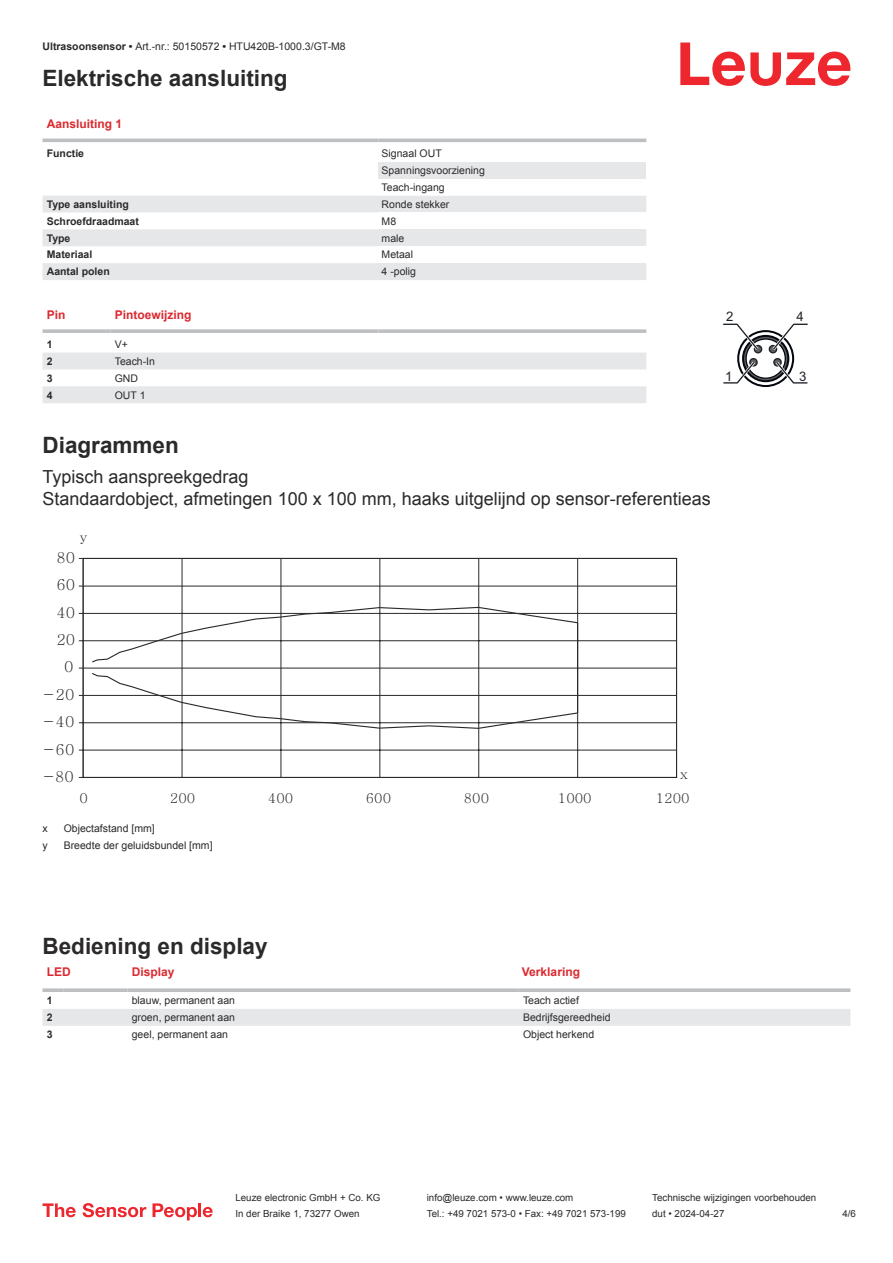
<style>
.page{position:relative;width:893px;height:1263px;background:#fff}
.page>*{position:absolute;margin:0;border:0;box-sizing:border-box;transform-origin:0 0}
.t1{font:700 22.5px "Arial";color:#2b292a}
.t2{font:18px/21.6px "Arial";color:#2b292a}
.t3{font:15px "Arial Unicode MS KS Cms UHC H";color:#2b292a}
.t4{font:13.5px "Arial Unicode MS KS Cms UHC H";color:#2b292a}
.t5{font:13.2px "Arial";color:#1e2328}
.t6{font:700 12px "Arial";color:#db2a30}
.t7{font:10.5px/17px "Arial";color:#2b292a}
.t8{font:700 10.5px "Arial";color:#2b292a}
.t9{font:9.75px "Arial";color:#2b292a}
.s1{font-weight:700}
</style>
<div class="page">
<svg style="left:680px;top:43px;width:170px;height:43px"></svg>
<svg style="left:43px;top:138px;width:603px;height:58px"></svg>
<svg style="left:43px;top:196px;width:335px;height:84px;fill:#e6e7e9"></svg>
<hr style="left:43px;top:139px;width:335px;height:3px;background:#bdbfc1">
<hr style="left:378px;top:139px;width:268px;height:3px;background:#bdbfc1">
<svg style="left:378px;top:145px;width:268px;height:51px"></svg>
<div style="left:378px;top:162px;width:268px;height:17px;background:#e6e7e9"></div>
<div style="left:378px;top:196px;width:268px;height:16px;background:#e6e7e9"></div>
<div style="left:378px;top:229px;width:268px;height:17px;background:#e6e7e9"></div>
<div style="left:378px;top:263px;width:268px;height:17px;background:#e6e7e9"></div>
<svg style="left:43px;top:352px;width:603px;height:1px"></svg>
<svg style="left:43px;top:353px;width:603px;height:50px"></svg>
<svg style="left:43px;top:329px;width:68px;height:4px"></svg>
<svg style="left:111px;top:329px;width:267px;height:4px"></svg>
<svg style="left:378px;top:329px;width:268px;height:4px"></svg>
<div style="left:43px;top:1009px;width:807px;height:17px;background:#e6e7e9"></div>
<svg style="left:43px;top:988px;width:21px;height:4px"></svg>
<svg style="left:64px;top:988px;width:64px;height:4px"></svg>
<svg style="left:128px;top:988px;width:391px;height:4px;background:#c4c5c7"></svg>
<svg style="left:519px;top:988px;width:331px;height:4px"></svg>
<svg style="left:723px;top:323px;width:85px;height:64px"></svg>
<svg style="left:43px;top:1203px;width:33px;height:14px"></svg>
<svg style="left:83px;top:1203px;width:63px;height:14px"></svg>
<svg style="left:153px;top:1203px;width:44px;height:17px"></svg>
<hr style="left:198px;top:1203px;width:3px;height:14px;background:#ed272d">
<svg style="left:203px;top:1207px;width:10px;height:10px"></svg>
<hr style="left:79px;top:695px;width:597px;height:1px;background:#2b292a">
<hr style="left:79px;top:668px;width:597px;height:1px;background:#2b292a">
<hr style="left:79px;top:586px;width:597px;height:1px;background:#2b292a">
<hr style="left:79px;top:558px;width:598px;height:1px;background:#2b292a">
<hr style="left:83px;top:558px;width:1px;height:219px;background:#2b292a">
<hr style="left:182px;top:559px;width:1px;height:218px;background:#2b292a">
<hr style="left:281px;top:559px;width:1px;height:218px;background:#2b292a">
<hr style="left:379px;top:559px;width:1px;height:218px;background:#2b292a">
<hr style="left:478px;top:559px;width:1px;height:218px;background:#2b292a">
<hr style="left:676px;top:559px;width:1px;height:218px;background:#2b292a">
<hr style="left:79px;top:750px;width:597px;height:1px;background:#2b292a">
<hr style="left:79px;top:640px;width:597px;height:1px;background:#2b292a">
<hr style="left:79px;top:722px;width:597px;height:1px;background:#2b292a">
<hr style="left:79px;top:777px;width:598px;height:1px;background:#2b292a">
<hr style="left:577px;top:559px;width:1px;height:218px;background:#2b292a">
<hr style="left:79px;top:613px;width:597px;height:1px;background:#2b292a">
<svg style="left:91px;top:606px;width:488px;height:124px"></svg>
<p class="t7" style="left:43px;top:39px;width:305px"><span class="s1">Ultrasoonsensor •</span> Art.-nr.: 50150572 <span class="s1">•</span> HTU420B-1000.3/GT-M8</p>
<h1 class="t1" style="left:43px;top:70px;width:247px">Elektrische aansluiting</h1>
<p class="t6" style="left:47px;top:119px;width:77px">Aansluiting 1</p>
<p class="t8" style="left:47px;top:149px;width:39px">Functie</p>
<p class="t7" style="left:382px;top:146px;width:105px">Signaal OUT<br>Spanningsvoorziening<br>Teach-ingang</p>
<p class="t8" style="left:47px;top:200px;width:84px">Type aansluiting</p>
<p class="t7" style="left:382px;top:197px;width:69px">Ronde stekker</p>
<p class="t8" style="left:47px;top:217px;width:94px">Schroefdraadmaat</p>
<p class="t7" style="left:382px;top:213px;width:16px">M8</p>
<p class="t8" style="left:47px;top:234px;width:25px">Type</p>
<p class="t7" style="left:382px;top:230px;width:24px">male</p>
<p class="t8" style="left:47px;top:251px;width:47px">Materiaal</p>
<p class="t7" style="left:382px;top:247px;width:33px">Metaal</p>
<p class="t8" style="left:47px;top:268px;width:65px">Aantal polen</p>
<p class="t7" style="left:382px;top:264px;width:36px">4 -polig</p>
<p class="t6" style="left:47px;top:310px;width:20px">Pin</p>
<p class="t6" style="left:115px;top:310px;width:78px">Pintoewijzing</p>
<p class="t8" style="left:47px;top:340px;width:7px">1</p>
<p class="t7" style="left:115px;top:337px;width:15px">V+</p>
<p class="t8" style="left:47px;top:357px;width:7px">2</p>
<p class="t7" style="left:115px;top:354px;width:42px">Teach-In</p>
<p class="t8" style="left:47px;top:374px;width:7px">3</p>
<p class="t7" style="left:115px;top:370px;width:25px">GND</p>
<p class="t8" style="left:47px;top:391px;width:7px">4</p>
<p class="t7" style="left:115px;top:387px;width:32px">OUT 1</p>
<h1 class="t1" style="left:43px;top:437px;width:138px">Diagrammen</h1>
<h2 class="t2" style="left:43px;top:467px;width:670px">Typisch aanspreekgedrag<br>Standaardobject, afmetingen 100 x 100 mm, haaks uitgelijnd op sensor-referentieas</h2>
<p class="t4" style="left:79px;top:530px;width:10px">y</p>
<h3 class="t3" style="left:56px;top:550px;width:20px">80</h3>
<h3 class="t3" style="left:56px;top:577px;width:20px">60</h3>
<h3 class="t3" style="left:56px;top:604px;width:20px">40</h3>
<h3 class="t3" style="left:56px;top:632px;width:20px">20</h3>
<h3 class="t3" style="left:64px;top:659px;width:11px">0</h3>
<h3 class="t3" style="left:43px;top:686px;width:33px">-20</h3>
<h3 class="t3" style="left:43px;top:714px;width:33px">-40</h3>
<h3 class="t3" style="left:43px;top:741px;width:33px">-60</h3>
<h3 class="t3" style="left:43px;top:769px;width:33px">-80</h3>
<p class="t4" style="left:680px;top:767px;width:10px">x</p>
<p class="t4" style="left:80px;top:791px;width:10px">0</p>
<p class="t4" style="left:268px;top:791px;width:27px">400</p>
<p class="t4" style="left:656px;top:791px;width:35px">1200</p>
<p class="t4" style="left:170px;top:791px;width:27px">200</p>
<p class="t4" style="left:558px;top:791px;width:35px">1000</p>
<p class="t4" style="left:366px;top:791px;width:27px">600</p>
<p class="t4" style="left:464px;top:791px;width:27px">800</p>
<p class="t7" style="left:43px;top:821px;width:7px">x</p>
<p class="t7" style="left:64px;top:821px;width:93px">Objectafstand [mm]</p>
<p class="t7" style="left:43px;top:838px;width:7px">y</p>
<p class="t7" style="left:64px;top:838px;width:150px">Breedte der geluidsbundel [mm]</p>
<p class="t5" style="left:726px;top:309px;width:9px">2</p>
<p class="t5" style="left:796px;top:309px;width:9px">4</p>
<p class="t5" style="left:725px;top:368px;width:9px">1</p>
<p class="t5" style="left:799px;top:368px;width:9px">3</p>
<h1 class="t1" style="left:43px;top:938px;width:227px">Bediening en display</h1>
<p class="t6" style="left:47px;top:967px;width:25px">LED</p>
<p class="t6" style="left:132px;top:967px;width:44px">Display</p>
<p class="t6" style="left:522px;top:967px;width:60px">Verklaring</p>
<p class="t8" style="left:47px;top:996px;width:7px">1</p>
<p class="t7" style="left:132px;top:993px;width:105px">blauw, permanent aan</p>
<p class="t7" style="left:523px;top:993px;width:58px">Teach actief</p>
<p class="t8" style="left:47px;top:1013px;width:7px">2</p>
<p class="t7" style="left:132px;top:1010px;width:105px">groen, permanent aan</p>
<p class="t7" style="left:523px;top:1010px;width:89px">Bedrijfsgereedheid</p>
<p class="t8" style="left:47px;top:1030px;width:7px">3</p>
<p class="t7" style="left:132px;top:1027px;width:98px">geel, permanent aan</p>
<p class="t7" style="left:523px;top:1027px;width:73px">Object herkend</p>
<p class="t9" style="left:235px;top:1194px;width:146px">Leuze electronic GmbH + Co. KG</p>
<p class="t9" style="left:427px;top:1194px;width:148px">info@leuze.com • www.leuze.com</p>
<p class="t9" style="left:652px;top:1194px;width:166px">Technische wijzigingen voorbehouden</p>
<p class="t9" style="left:235px;top:1210px;width:126px">In der Braike 1, 73277 Owen</p>
<p class="t9" style="left:427px;top:1210px;width:201px">Tel.: +49 7021 573-0 • Fax: +49 7021 573-199</p>
<p class="t9" style="left:652px;top:1210px;width:74px">dut • 2024-04-27</p>
<p class="t9" style="left:842px;top:1210px;width:15px">4 /6</p>
</div>
